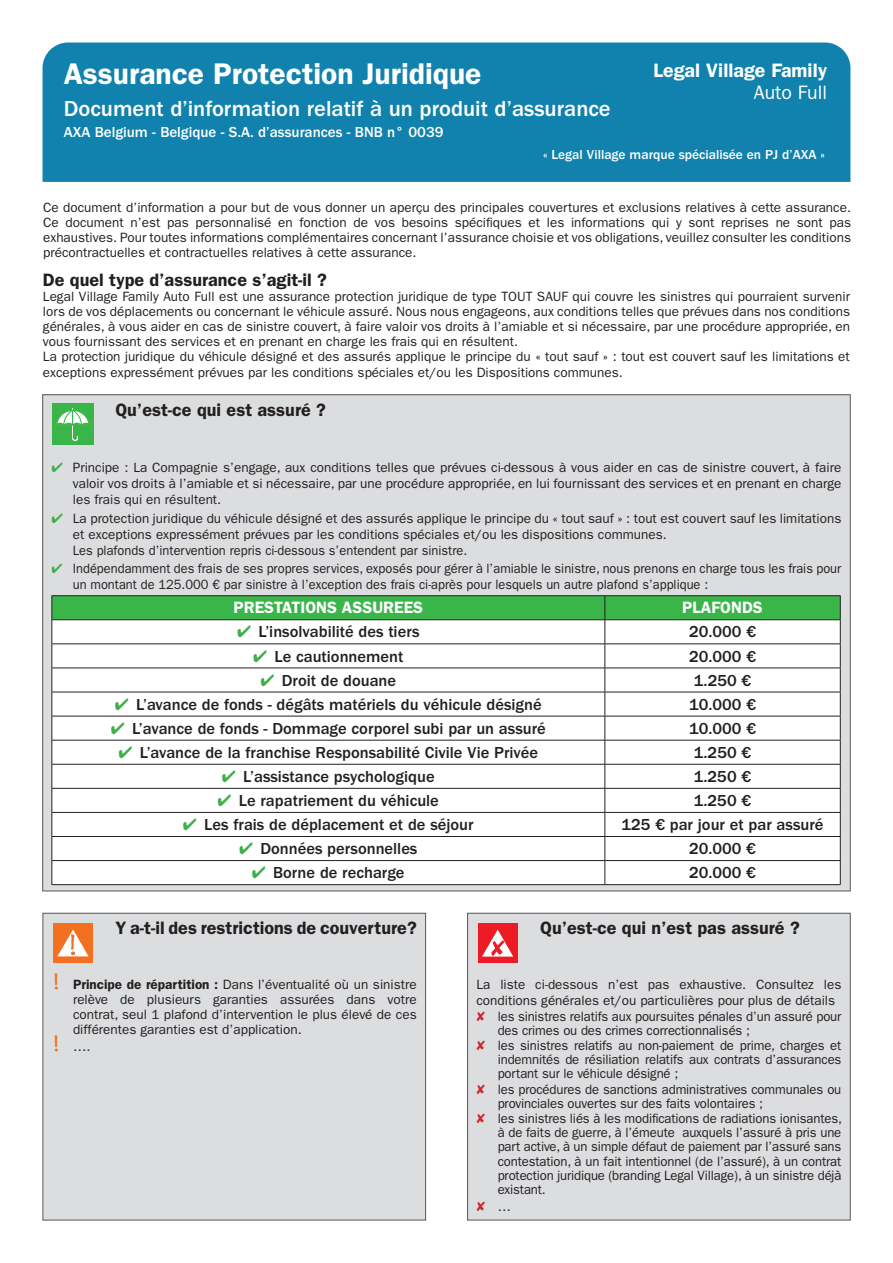
<style>
.page{position:relative;width:893px;height:1263px;background:#fff}
.page>*{position:absolute;margin:0;border:0;box-sizing:border-box;transform-origin:0 0}
.t1{font:600 30px "ITC Franklin Gothic Std";color:#fff}
.t2{font:500 22.5px "ITC Franklin Gothic Std";color:#fff}
.t3{font:600 19.5px "ITC Franklin Gothic Std";color:#fff}
.t4{font:19.5px "ITC Franklin Gothic Std";color:#fff}
.t5{font:600 18px "ITC Franklin Gothic Std";color:#231f20}
.t6{font:500 16.5px "ITC Franklin Gothic Std";color:#231f20}
.t7{font:600 16.5px "ITC Franklin Gothic Std";color:#fff}
.t8{font:500 15px "ITC Franklin Gothic Std";color:#fff}
.t9{font:13.5px/15px "ITC Franklin Gothic Std";color:#231f20;text-align:justify}
.t10{font:13.5px/16.2px "ITC Franklin Gothic Std";color:#231f20;scale:.95 1}
.t11{font:500 13.5px "ITC Franklin Gothic Std";color:#fff}
.s1{color:#40ae49}
.s2{font-family:"Bradley Hand ITCTT";font-weight:700;font-size:28.5px;color:#f36e21}
.s3{font-weight:600}
.s4{color:#d1232a}
</style>
<div class="page">
<div style="left:43px;top:395px;width:807px;height:496px;background:#dcdddf"></div>
<hr style="left:52px;top:595px;width:553px;height:1px;background:#231f20">
<hr style="left:605px;top:595px;width:235px;height:1px;background:#231f20">
<svg style="left:52px;top:596px;width:789px;height:288px;background:#e6efe7"></svg>
<hr style="left:52px;top:884px;width:553px;height:1px;background:#231f20">
<hr style="left:605px;top:884px;width:235px;height:1px;background:#231f20">
<div style="left:52px;top:404px;width:41px;height:41px;background:#39b54a"></div>
<svg style="left:55px;top:408px;width:36px;height:33px"></svg>
<div style="left:43px;top:43px;width:807px;height:139px;background:#1082ad"></div>
<div style="left:43px;top:913px;width:383px;height:307px;background:#dcdddf"></div>
<div style="left:43px;top:913px;width:383px;height:307px;border:1px solid #57585a"></div>
<div style="left:53px;top:923px;width:40px;height:40px;background:#f37021"></div>
<svg style="left:57px;top:929px;width:32px;height:27px"></svg>
<div style="left:468px;top:913px;width:382px;height:307px;background:#dcdddf"></div>
<div style="left:467px;top:913px;width:384px;height:307px;border:1px solid #57585a"></div>
<div style="left:478px;top:923px;width:40px;height:40px;background:#ed1c24"></div>
<svg style="left:482px;top:929px;width:31px;height:27px"></svg>
<h1 class="t1" style="left:64px;top:56px;width:419px">Assurance Protection Juridique</h1>
<h2 class="t2" style="left:64px;top:96px;width:548px">Document d’information relatif à un produit d’assurance</h2>
<p class="t8" style="left:64px;top:124px;width:381px">AXA Belgium - Belgique - S.A. d’assurances - BNB n° 0039</p>
<p class="t11" style="left:543px;top:147px;width:283px">« Legal Village marque spécialisée en PJ d’AXA »</p>
<h3 class="t3" style="left:653px;top:59px;width:175px">Legal Village Family</h3>
<h3 class="t4" style="left:754px;top:81px;width:75px">Auto Full</h3>
<p class="t9" style="left:43px;top:200px;width:809px">Ce document d’information a pour but de vous donner un aperçu des principales couvertures et exclusions relatives à cette assurance.<br>Ce document n’est pas personnalisé en fonction de vos besoins spécifiques et les informations qui y sont reprises ne sont pas exhaustives. Pour toutes informations complémentaires concernant l’assurance choisie et vos obligations, veuillez consulter les conditions précontractuelles et contractuelles relatives à cette assurance.</p>
<h3 class="t5" style="left:43px;top:269px;width:286px">De quel type d’assurance s’agit-il ?</h3>
<p class="t9" style="left:43px;top:288px;width:809px;text-align:left">Legal Village Family Auto Full est une assurance protection juridique de type TOUT SAUF qui couvre les sinistres qui pourraient survenir lors de vos déplacements ou concernant le véhicule assuré. Nous nous engageons, aux conditions telles que prévues dans nos conditions générales, à vous aider en cas de sinistre couvert, à faire valoir vos droits à l’amiable et si nécessaire, par une procédure appropriée, en vous fournissant des services et en prenant en charge les frais qui en résultent.<br>La protection juridique du véhicule désigné et des assurés applique le principe du « tout sauf » : tout est couvert sauf les limitations et exceptions expressément prévues par les conditions spéciales et/ou les Dispositions communes.</p>
<h3 class="t5" style="left:115px;top:399px;width:212px">Qu’est-ce qui est assuré ?</h3>
<p class="t9" style="left:73px;top:459px;width:770px;line-height:16.2px;text-indent:-21px"><span class="s1">✔</span> Principe : La Compagnie s’engage, aux conditions telles que prévues ci-dessous à vous aider en cas de sinistre couvert, à faire valoir vos droits à l’amiable et si nécessaire, par une procédure appropriée, en lui fournissant des services et en prenant en charge les frais qui en résultent.</p>
<p class="t9" style="left:73px;top:511px;width:770px;line-height:16px;text-align:left;text-indent:-21px"><span class="s1">✔</span> La protection juridique du véhicule désigné et des assurés applique le principe du « tout sauf » : tout est couvert sauf les limitations et exceptions expressément prévues par les conditions spéciales et/ou les dispositions communes.<br>Les plafonds d’intervention repris ci-dessous s’entendent par sinistre.</p>
<p class="t10" style="left:73px;top:561px;width:810px;text-indent:-21px"><span class="s1">✔</span> Indépendamment des frais de ses propres services, exposés pour gérer à l’amiable le sinistre, nous prenons en charge tous les frais pour un montant de 125.000 € par sinistre à l’exception des frais ci-après pour lesquels un autre plafond s’applique :</p>
<p class="t7" style="left:234px;top:598px;width:191px">PRESTATIONS ASSUREES</p>
<p class="t7" style="left:682px;top:598px;width:82px">PLAFONDS</p>
<p class="t6" style="left:237px;top:623px;width:184px"><span class="s1">✔</span> L’insolvabilité des tiers</p>
<p class="t6" style="left:689px;top:623px;width:68px">20.000 €</p>
<p class="t6" style="left:253px;top:647px;width:152px"><span class="s1">✔</span> Le cautionnement</p>
<p class="t6" style="left:689px;top:647px;width:68px">20.000 €</p>
<p class="t6" style="left:260px;top:671px;width:137px"><span class="s1">✔</span> Droit de douane</p>
<p class="t6" style="left:694px;top:671px;width:59px">1.250 €</p>
<p class="t6" style="left:115px;top:695px;width:428px"><span class="s1">✔</span> L’avance de fonds - dégâts matériels du véhicule désigné</p>
<p class="t6" style="left:689px;top:695px;width:68px">10.000 €</p>
<p class="t6" style="left:111px;top:719px;width:437px"><span class="s1">✔</span> L’avance de fonds - Dommage corporel subi par un assuré</p>
<p class="t6" style="left:689px;top:719px;width:68px">10.000 €</p>
<p class="t6" style="left:118px;top:743px;width:421px"><span class="s1">✔</span> L’avance de la franchise Responsabilité Civile Vie Privée</p>
<p class="t6" style="left:694px;top:743px;width:59px">1.250 €</p>
<p class="t6" style="left:222px;top:767px;width:214px"><span class="s1">✔</span> L’assistance psychologique</p>
<p class="t6" style="left:694px;top:767px;width:59px">1.250 €</p>
<p class="t6" style="left:218px;top:791px;width:223px"><span class="s1">✔</span> Le rapatriement du véhicule</p>
<p class="t6" style="left:694px;top:791px;width:59px">1.250 €</p>
<p class="t6" style="left:183px;top:815px;width:292px"><span class="s1">✔</span> Les frais de déplacement et de séjour</p>
<p class="t6" style="left:621px;top:815px;width:203px">125 € par jour et par assuré</p>
<p class="t6" style="left:239px;top:839px;width:180px"><span class="s1">✔</span> Données personnelles</p>
<p class="t6" style="left:689px;top:839px;width:68px">20.000 €</p>
<p class="t6" style="left:252px;top:863px;width:154px"><span class="s1">✔</span> Borne de recharge</p>
<p class="t6" style="left:689px;top:863px;width:68px">20.000 €</p>
<h3 class="t5" style="left:116px;top:918px;width:303px">Y a-t-il des restrictions de couverture?</h3>
<p class="t9" style="left:73px;top:977px;width:345px;text-indent:-21px"><span class="s2">!</span> <span class="s3">Principe de répartition :</span> Dans l’éventualité où un sinistre relève de plusieurs garanties assurées dans votre contrat, seul 1 plafond d’intervention le plus élevé de ces différentes garanties est d’application.</p>
<p class="t9" style="left:52px;top:1039px;width:40px"><span class="s2">!</span> ….</p>
<h3 class="t5" style="left:540px;top:918px;width:261px">Qu’est-ce qui n’est pas assuré ?</h3>
<p class="t9" style="left:476px;top:977px;width:366px">La liste ci-dessous n’est pas exhaustive. Consultez les</p>
<p class="t9" style="left:476px;top:993px;width:360px">conditions générales et/ou particulières pour plus de détails</p>
<p class="t9" style="left:476px;top:1008px;width:366px"><span class="s4">✘</span> les sinistres relatifs aux poursuites pénales d’un assuré pour</p>
<p class="t9" style="left:498px;top:1023px;width:254px">des crimes ou des crimes correctionnalisés ;</p>
<p class="t9" style="left:476px;top:1038px;width:366px"><span class="s4">✘</span> les sinistres relatifs au non-paiement de prime, charges et</p>
<p class="t9" style="left:498px;top:1052px;width:345px">indemnités de résiliation relatifs aux contrats d’assurances</p>
<p class="t9" style="left:498px;top:1066px;width:182px">portant sur le véhicule désigné ;</p>
<p class="t9" style="left:476px;top:1081px;width:366px"><span class="s4">✘</span> les procédures de sanctions administratives communales ou</p>
<p class="t9" style="left:498px;top:1096px;width:267px">provinciales ouvertes sur des faits volontaires ;</p>
<p class="t9" style="left:476px;top:1111px;width:367px"><span class="s4">✘</span> les sinistres liés à les modifications de radiations ionisantes,</p>
<p class="t9" style="left:498px;top:1125px;width:345px">à de faits de guerre, à l’émeute auxquels l’assuré à pris une</p>
<p class="t9" style="left:498px;top:1139px;width:345px">part active, à un simple défaut de paiement par l’assuré sans</p>
<p class="t9" style="left:498px;top:1154px;width:345px">contestation, à un fait intentionnel (de l’assuré), à un contrat</p>
<p class="t9" style="left:498px;top:1168px;width:345px">protection juridique (branding Legal Village), à un sinistre déjà</p>
<p class="t9" style="left:498px;top:1182px;width:50px">existant.</p>
<p class="t9" style="left:476px;top:1199px;width:36px"><span class="s4">✘</span> …</p>
</div>
